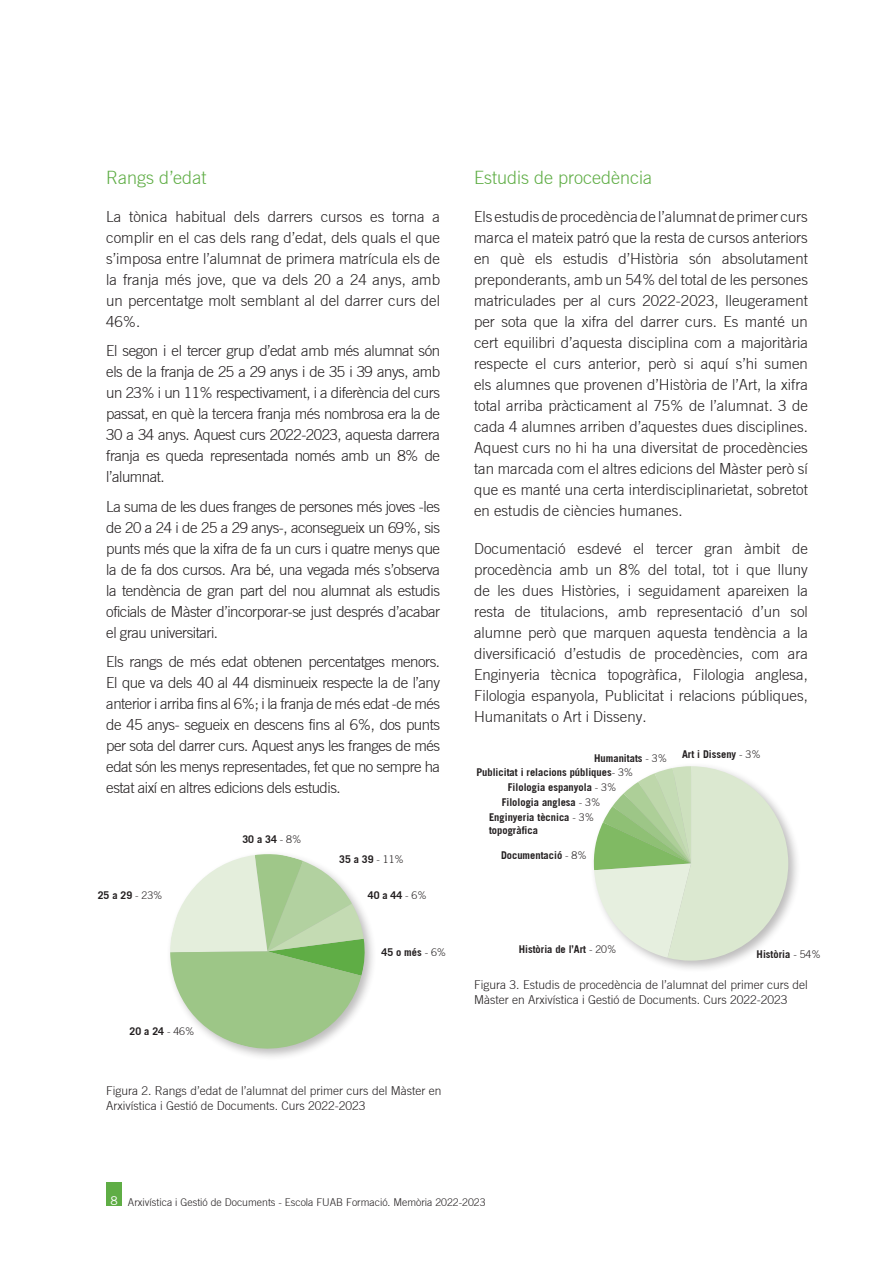
<style>
.page{position:relative;width:893px;height:1263px;background:#fff}
.page>*{position:absolute;margin:0;border:0;box-sizing:border-box;transform-origin:0 0}
.t1{font:18px "Trade Gothiclight";color:#5fad45}
.t2{font:15px/21px "Trade Gothiclight";letter-spacing:-.015em;color:#231f20;text-align:justify}
.t3{font:12px/15px "Trade Gothiclight";color:#231f20}
.t4{font:10.5px/12.6px "Trade Gothicbold";color:#231f20}
.t5{font:10.5px "Trade Gothiclight";color:#231f20}
.s1{font-family:"Trade Gothiclight"}
.s2{font-family:"Trade Gothic";font-size:12px;color:#fff}
</style>
<div class="page">
<div style="left:106px;top:1182px;width:16px;height:24px;background:#5fad45"></div>
<div style="left:166px;top:850px;width:211px;height:211px;background:#231f20;opacity:.3"></div>
<svg style="left:170px;top:853px;width:195px;height:206px"></svg>
<div style="left:590px;top:762px;width:211px;height:211px;background:#231f20;opacity:.3"></div>
<svg style="left:594px;top:766px;width:194px;height:194px"></svg>
<p class="t1" style="left:106px;top:166px;width:102px">Rangs d’edat</p>
<p class="t2" style="left:106px;top:205px;width:335px">La tònica habitual dels darrers cursos es torna a complir en el cas dels rang d’edat, dels quals el que s’imposa entre l’alumnat de primera matrícula els de la franja més jove, que va dels 20 a 24 anys, amb un percentatge molt semblant al del darrer curs del 46%.</p>
<p class="t2" style="left:106px;top:340px;width:335px">El segon i el tercer grup d’edat amb més alumnat són els de la franja de 25 a 29 anys i de 35 i 39 anys, amb un 23% i un 11% respectivament, i a diferència del curs passat, en què la tercera franja més nombrosa era la de 30 a 34 anys. Aquest curs 2022-2023, aquesta darrera franja es queda representada només amb un 8% de l’alumnat.</p>
<p class="t2" style="left:106px;top:496px;width:335px">La suma de les dues franges de persones més joves -les de 20 a 24 i de 25 a 29 anys-, aconsegueix un 69%, sis punts més que la xifra de fa un curs i quatre menys que la de fa dos cursos. Ara bé, una vegada més s’observa la tendència de gran part del nou alumnat als estudis oficials de Màster d’incorporar-se just després d’acabar el grau universitari.</p>
<p class="t2" style="left:106px;top:651px;width:335px">Els rangs de més edat obtenen percentatges menors.<br>El que va dels 40 al 44 disminueix respecte la de l’any anterior i arriba fins al 6%; i la franja de més edat -de més de 45 anys- segueix en descens fins al 6%, dos punts per sota del darrer curs. Aquest anys les franges de més edat són les menys representades, fet que no sempre ha estat així en altres edicions dels estudis.</p>
<p class="t4" style="left:242px;top:833px;width:60px">30 a 34 <span class="s1">- 8%</span></p>
<p class="t4" style="left:339px;top:852px;width:66px">35 a 39 <span class="s1">- 11%</span></p>
<p class="t4" style="left:98px;top:888px;width:66px">25 a 29 <span class="s1">- 23%</span></p>
<p class="t4" style="left:368px;top:888px;width:60px">40 a 44 <span class="s1">- 6%</span></p>
<p class="t4" style="left:130px;top:1025px;width:66px">20 a 24 <span class="s1">- 46%</span></p>
<p class="t4" style="left:381px;top:945px;width:66px">45 o més <span class="s1">- 6%</span></p>
<p class="t3" style="left:106px;top:1083px;width:337px">Figura 2. Rangs d’edat de l’alumnat del primer curs del Màster en<br>Arxivística i Gestió de Documents. Curs 2022-2023</p>
<p class="t1" style="left:474px;top:166px;width:180px">Estudis de procedència</p>
<p class="t2" style="left:474px;top:205px;width:335px">Els estudis de procedència de l’alumnat de primer curs marca el mateix patró que la resta de cursos anteriors en què els estudis d’Història són absolutament preponderants, amb un 54% del total de les persones matriculades per al curs 2022-2023, lleugerament per sota que la xifra del darrer curs. Es manté un cert equilibri d’aquesta disciplina com a majoritària respecte el curs anterior, però si aquí s’hi sumen els alumnes que provenen d’Història de l’Art, la xifra total arriba pràcticament al 75% de l’alumnat. 3 de cada 4 alumnes arriben d’aquestes dues disciplines.<br>Aquest curs no hi ha una diversitat de procedències tan marcada com el altres edicions del Màster però sí que es manté una certa interdisciplinarietat, sobretot en estudis de ciències humanes.</p>
<p class="t2" style="left:474px;top:538px;width:335px">Documentació esdevé el tercer gran àmbit de procedència amb un 8% del total, tot i que lluny de les dues Històries, i seguidament apareixen la resta de titulacions, amb representació d’un sol alumne però que marquen aquesta tendència a la diversificació d’estudis de procedències, com ara Enginyeria tècnica topogràfica, Filologia anglesa, Filologia espanyola, Publicitat i relacions públiques, Humanitats o Art i Disseny.</p>
<p class="t4" style="left:594px;top:751px;width:74px">Humanitats <span class="s1">- 3%</span></p>
<p class="t4" style="left:682px;top:748px;width:80px">Art i Disseny <span class="s1">- 3%</span></p>
<p class="t4" style="left:476px;top:766px;width:158px">Publicitat i relacions públiques<span class="s1">- 3%</span></p>
<p class="t4" style="left:508px;top:781px;width:110px">Filologia espanyola <span class="s1">- 3%</span></p>
<p class="t4" style="left:502px;top:796px;width:100px">Filologia anglesa <span class="s1">- 3%</span></p>
<p class="t4" style="left:489px;top:811px;width:107px">Enginyeria tècnica <span class="s1">- 3% </span>topogràfica</p>
<p class="t4" style="left:501px;top:848px;width:87px">Documentació <span class="s1">- 8%</span></p>
<p class="t4" style="left:519px;top:942px;width:99px">Història de l’Art <span class="s1">- 20%</span></p>
<p class="t3" style="left:474px;top:977px;width:335px">Figura 3. Estudis de procedència de l’alumnat del primer curs del<br>Màster en Arxivística i Gestió de Documents. Curs 2022-2023</p>
<p class="t4" style="left:757px;top:948px;width:66px">Història <span class="s1">- 54%</span></p>
<p class="t5" style="left:110px;top:1196px;width:377px"><span class="s2">8</span> Arxivística i Gestió de Documents - Escola FUAB Formació. Memòria 2022-2023</p>
</div>
